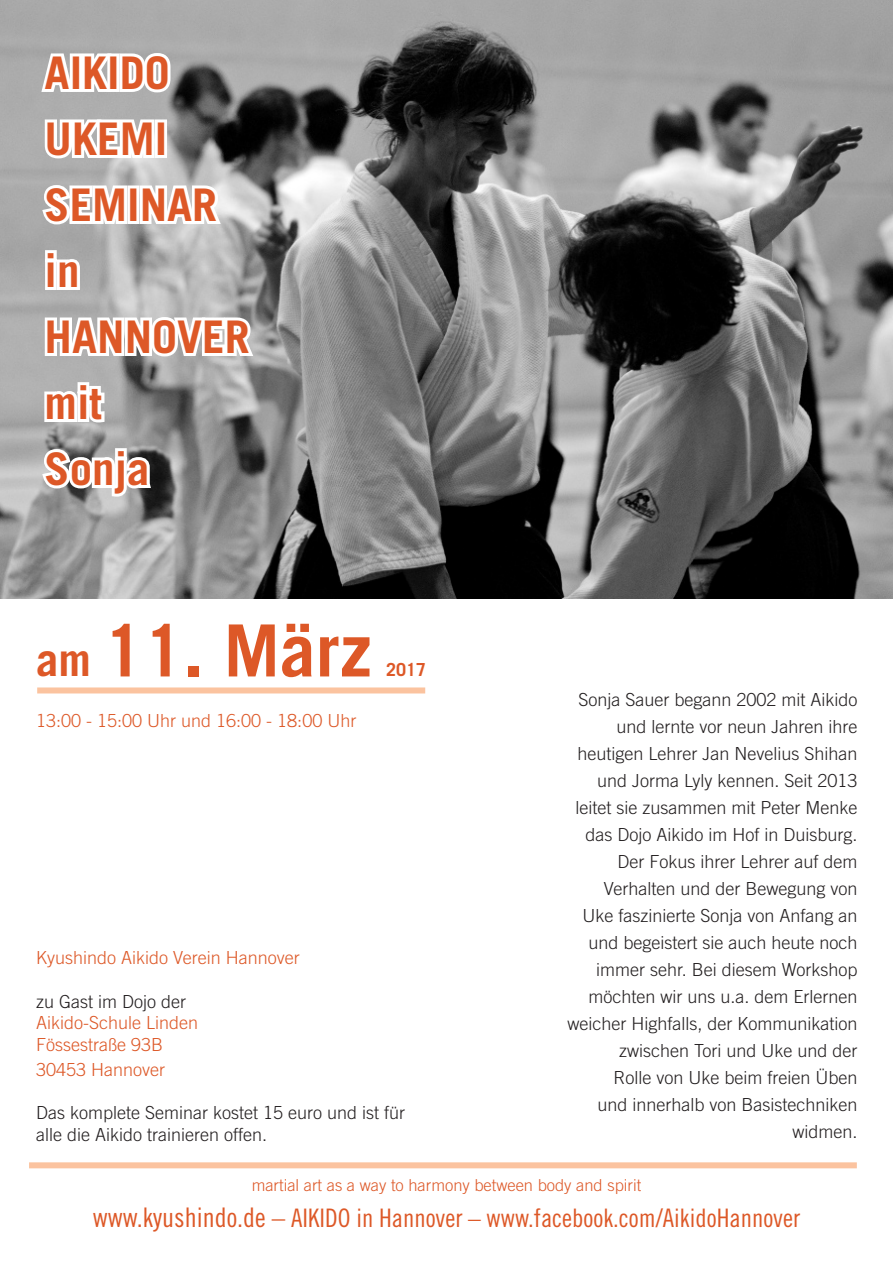
<style>
.page{position:relative;width:893px;height:1263px;background:#fff}
.page>*{position:absolute;margin:0;border:0;box-sizing:border-box;transform-origin:0 0}
.t1{font:700 72px "Trade Gothic";color:#dd5827}
.t2{font:700 45px/66px "Trade Gothic";color:#dd5827}
.t3{font:25.5px "Trade Gothic Cond Eighteen";color:#dd5827}
.t4{font:300 18px/27px "Trade Gothic";color:#231f20}
.t5{font:300 18px/21.6px "Trade Gothic";color:#dd5827}
.t6{font:700 18px "Trade Gothic";color:#dd5827}
.t7{font:300 16.5px "Trade Gothic";color:#dd5827}
.s1{font-size:45px}
.s2{font-size:27px}
</style>
<div class="page">
<img style="left:0;top:0;width:893px;height:598px">
<svg style="left:38px;top:50px;width:135px;height:46px"></svg>
<svg style="left:42px;top:116px;width:116px;height:45px"></svg>
<svg style="left:39px;top:182px;width:91px;height:45px"></svg>
<div style="left:127px;top:185px;width:13px;height:39px;border:6px solid #fff"></div>
<svg style="left:137px;top:182px;width:87px;height:47px"></svg>
<svg style="left:42px;top:247px;width:41px;height:46px"></svg>
<svg style="left:42px;top:314px;width:215px;height:47px"></svg>
<svg style="left:41px;top:379px;width:67px;height:46px"></svg>
<svg style="left:39px;top:445px;width:116px;height:55px"></svg>
<div style="left:37px;top:687px;width:388px;height:6px;background:#fbc39f"></div>
<div style="left:29px;top:1162px;width:828px;height:6px;background:#fbc39f"></div>
<h2 class="t2" style="left:45px;top:39px;width:207px">AIKIDO<br>UKEMI<br>SEMINAR in<br>HANNOVER mit<br>Sonja</h2>
<h1 class="t1" style="left:36px;top:606px;width:337px"><span class="s1">am</span> 11. März</h1>
<p class="t5" style="left:36px;top:709px;width:322px">13:00 - 15:00 Uhr und 16:00 - 18:00 Uhr</p>
<p class="t6" style="left:386px;top:659px;width:42px">2017</p>
<p class="t5" style="left:36px;top:947px;width:265px">Kyushindo Aikido Verein Hannover</p>
<p class="t4" style="left:36px;top:987px;width:152px">zu Gast im Dojo der</p>
<p class="t5" style="left:36px;top:1012px;width:164px">Aikido-Schule Linden<br>Fössestraße 93B</p>
<p class="t5" style="left:36px;top:1059px;width:131px">30453 Hannover</p>
<p class="t4" style="left:36px;top:1102px;width:371px;line-height:21.6px">Das komplete Seminar kostet 15 euro und ist für alle die Aikido trainieren offen.</p>
<p class="t4" style="left:567px;top:686px;width:292px;text-align:right">Sonja Sauer begann 2002 mit Aikido und lernte vor neun Jahren ihre heutigen Lehrer Jan Nevelius Shihan und Jorma Lyly kennen. Seit 2013 leitet sie zusammen mit Peter Menke das Dojo Aikido im Hof in Duisburg.<br>Der Fokus ihrer Lehrer auf dem<br>Verhalten und der Bewegung von<br>Uke faszinierte Sonja von Anfang an und begeistert sie auch heute noch immer sehr. Bei diesem Workshop möchten wir uns u.a. dem Erlernen weicher Highfalls, der Kommunikation zwischen Tori und Uke und der<br>Rolle von Uke beim freien Üben<br>und innerhalb von Basistechniken widmen.</p>
<p class="t7" style="left:252px;top:1175px;width:391px">martial art as a way to harmony between body and spirit</p>
<h3 class="t3" style="left:93px;top:1203px;width:709px"><span class="s2">www.kyushindo.de –</span> AIKIDO in Hannover – www.facebook.com/AikidoHannover</h3>
</div>
